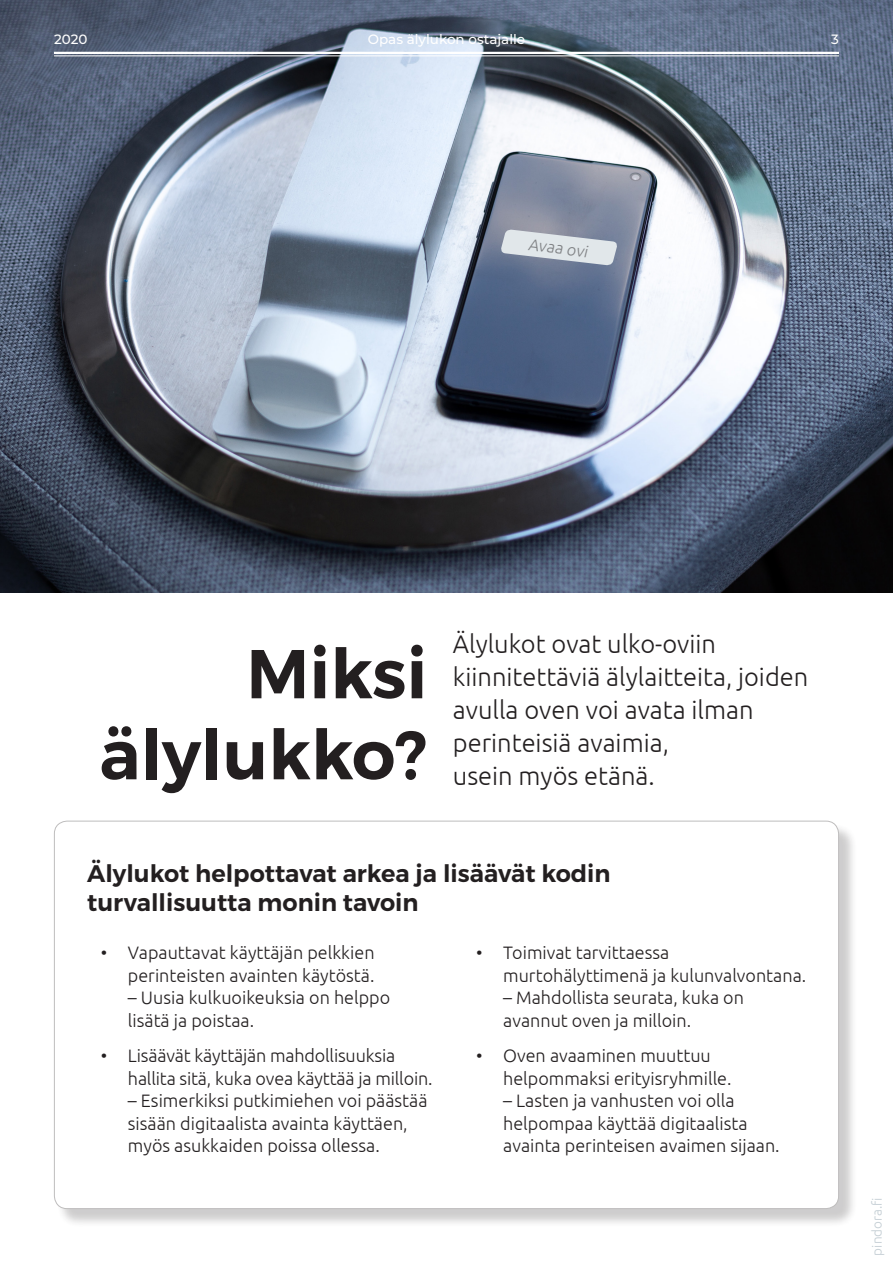
<style>
.page{position:relative;width:893px;height:1263px;background:#fff}
.page>*{position:absolute;margin:0;border:0;box-sizing:border-box;transform-origin:0 0}
.t1{font:600 69px/81px "Montserrat";color:#231f20;text-align:right}
.t2{font:300 25.5px/33px "Ubuntu";color:#231f20}
.Kappaletyyli_2{font:600 24px/28.8px "Montserrat";color:#231f20}
.t3{font:300 18px/22.5px "Ubuntu";color:#231f20}
.t4{font:300 16.35px "Ubuntu";color:#808285}
.t5{font:500 13.5px "Montserrat";color:#fff}
.t6{font:300 13.5px "Ubuntu";color:#c4ced4}
</style>
<div class="page">
<div style="left:56px;top:823px;width:802px;height:404px;background:#231f20;opacity:.75"></div>
<div style="left:54px;top:821px;width:785px;height:387px;background:#fff;border-radius:13px"></div>
<img style="left:0;top:0;width:893px;height:592px">
<svg style="left:500px;top:228px;width:118px;height:38px"></svg>
<hr style="left:54px;top:52px;width:785px;height:2px;background:#fff">
<hr style="left:54px;top:55px;width:785px;height:1px;background:#fff">
<p class="t5" style="left:368px;top:30px;width:159px">Opas älylukon ostajalle</p>
<p class="t5" style="left:54px;top:30px;width:35px">2020</p>
<p class="t5" style="left:831px;top:30px;width:9px">3</p>
<p class="t4" style="left:530px;top:234px;width:61px;rotate:7deg">Avaa ovi</p>
<p class="t1" style="left:99px;top:634px;width:329px">Miksi älylukko?</p>
<p class="t2" style="left:453px;top:627px;width:357px">Älylukot ovat ulko-oviin kiinnitettäviä älylaitteita, joiden avulla oven voi avata ilman perinteisiä avaimia,<br>usein myös etänä.</p>
<p class="Kappaletyyli_2" style="left:87px;top:860px;width:525px">Älylukot helpottavat arkea ja lisäävät kodin turvallisuutta monin tavoin</p>
<p class="t3" style="left:101px;top:941px;width:275px;text-align:right">• Vapauttavat käyttäjän pelkkien perinteisten avainten käytöstä.</p>
<p class="t3" style="left:128px;top:986px;width:264px">– Uusia kulkuoikeuksia on helppo lisätä ja poistaa.</p>
<p class="t3" style="left:128px;top:1044px;width:306px;text-indent:-27px">• Lisäävät käyttäjän mahdollisuuksia hallita sitä, kuka ovea käyttää ja milloin.</p>
<p class="t3" style="left:128px;top:1089px;width:301px">– Esimerkiksi putkimiehen voi päästää sisään digitaalista avainta käyttäen, myös asukkaiden poissa ollessa.</p>
<p class="t3" style="left:503px;top:941px;width:305px;text-indent:-27px">• Toimivat tarvittaessa murtohälyttimenä ja kulunvalvontana.</p>
<p class="t3" style="left:503px;top:986px;width:242px">– Mahdollista seurata, kuka on avannut oven ja milloin.</p>
<p class="t3" style="left:503px;top:1044px;width:230px;text-indent:-27px">• Oven avaaminen muuttuu helpommaksi erityisryhmille.</p>
<p class="t3" style="left:503px;top:1089px;width:278px">– Lasten ja vanhusten voi olla helpompaa käyttää digitaalista avainta perinteisen avaimen sijaan.</p>
<p class="t6" style="left:869px;top:1255px;width:59px;rotate:-90deg">pindora.fi</p>
</div>
